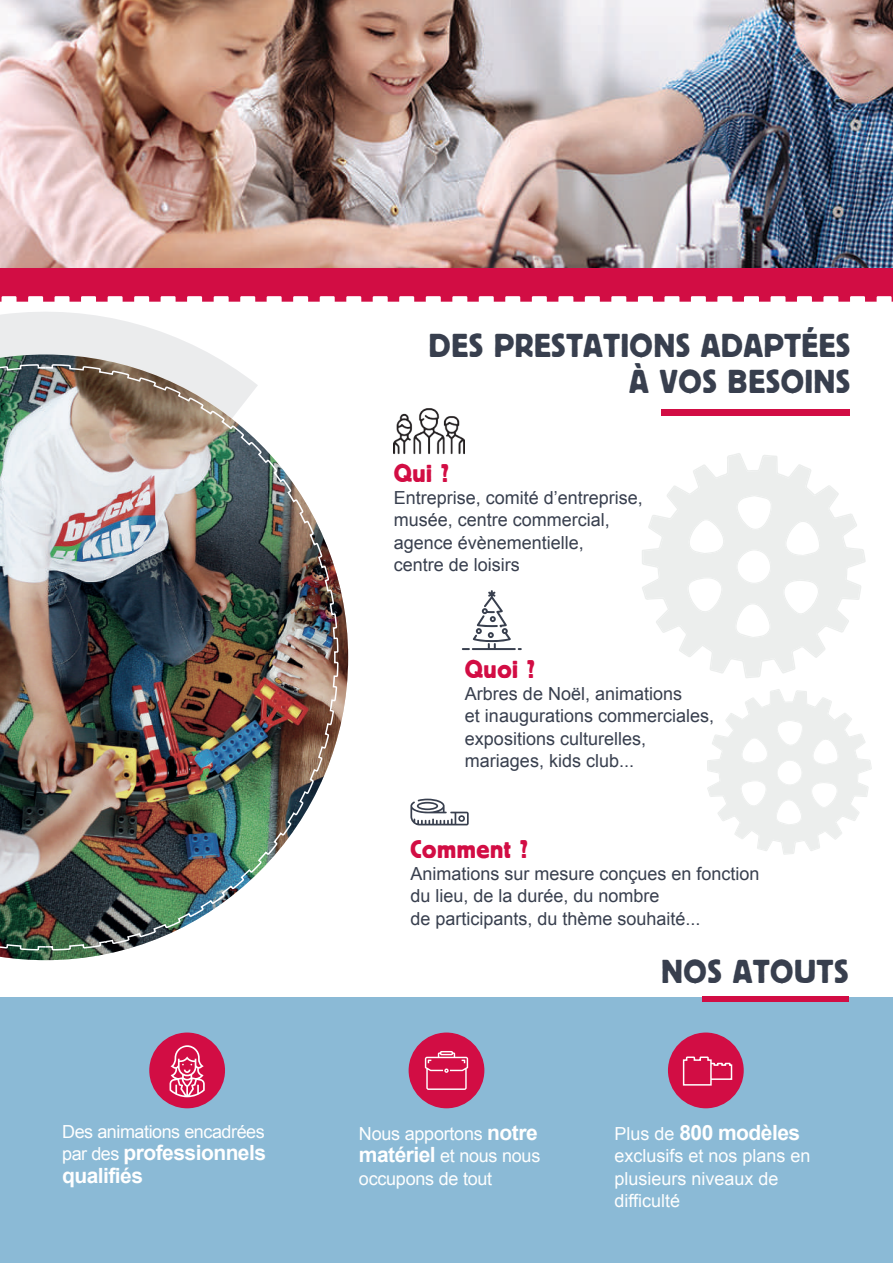
<style>
.page{position:relative;width:893px;height:1263px;background:#fff}
.page>*{position:absolute;margin:0;border:0;box-sizing:border-box;transform-origin:0 0}
.t1{font:33px/36px "Block BE";letter-spacing:.02em;color:#383f4e;text-align:right}
.t2{font:25.5px "Block BE";letter-spacing:.02em;color:#d20d44}
.t3{font:700 21px/22.4px "Arial";letter-spacing:-.025em;color:#fff}
.t4{font:18px/22.4px "Arial";color:#383f4e}
.t5{font:18px/22.4px "Arial";letter-spacing:-.015em;color:#fff}
.s1{font-weight:400;font-size:18px}
.s2{font-weight:700;font-size:21px}
</style>
<div class="page">
<img style="left:0;top:0;width:893px;height:268px">
<div style="left:0;top:268px;width:893px;height:34px;background:#d20d44"></div>
<svg style="left:0;top:296px;width:893px;height:158px"></svg>
<svg style="left:0;top:312px;width:258px;height:19px"></svg>
<div style="left:0;top:997px;width:893px;height:266px;background:#8bbad6"></div>
<div style="left:409px;top:1032px;width:75px;height:76px;background:#d20d44;border-radius:50%"></div>
<svg style="left:425px;top:1051px;width:43px;height:39px"></svg>
<div style="left:149px;top:1032px;width:76px;height:76px;background:#d20d44;border-radius:50%"></div>
<svg style="left:170px;top:1045px;width:35px;height:52px"></svg>
<div style="left:668px;top:1032px;width:76px;height:76px;background:#d20d44;border-radius:50%"></div>
<svg style="left:682px;top:1056px;width:51px;height:30px"></svg>
<svg style="left:47px;top:331px;width:292px;height:630px"></svg>
<svg style="left:0;top:331px;width:47px;height:630px"></svg>
<img style="left:0;top:354px;width:348px;height:606px">
<svg style="left:462px;top:590px;width:60px;height:60px"></svg>
<svg style="left:410px;top:799px;width:59px;height:26px"></svg>
<div style="left:702px;top:996px;width:147px;height:5px;background:#d20d44"></div>
<div style="left:661px;top:409px;width:189px;height:7px;background:#d20d44"></div>
<img style="left:394px;top:396px;width:71px;height:59px">
<svg style="left:641px;top:453px;width:225px;height:225px"></svg>
<svg style="left:643px;top:454px;width:221px;height:223px;fill:#eceeed"></svg>
<svg style="left:735px;top:495px;width:37px;height:36px"></svg>
<svg style="left:688px;top:519px;width:38px;height:35px"></svg>
<svg style="left:687px;top:576px;width:35px;height:37px"></svg>
<svg style="left:735px;top:602px;width:37px;height:36px"></svg>
<svg style="left:782px;top:579px;width:38px;height:36px"></svg>
<svg style="left:785px;top:520px;width:35px;height:36px"></svg>
<svg style="left:736px;top:548px;width:36px;height:36px"></svg>
<svg style="left:707px;top:689px;width:165px;height:166px"></svg>
<p class="t5" style="left:62px;top:1120px;width:204px">Des animations encadrées</p>
<p class="t3" style="left:62px;top:1142px;width:205px"><span class="s1">par des</span> professionnels qualifiés</p>
<h1 class="t1" style="left:429px;top:327px;width:423px">DES PRESTATIONS ADAPTÉES<br>À VOS BESOINS</h1>
<h2 class="t2" style="left:394px;top:458px;width:57px">Qui ?</h2>
<p class="t4" style="left:394px;top:487px;width:251px">Entreprise, comité d’entreprise, musée, centre commercial, agence évènementielle,<br>centre de loisirs</p>
<h2 class="t2" style="left:465px;top:655px;width:72px">Quoi ?</h2>
<p class="t4" style="left:465px;top:683px;width:251px">Arbres de Noël, animations<br>et inaugurations commerciales, expositions culturelles, mariages, kids club...</p>
<h2 class="t2" style="left:410px;top:834px;width:119px">Comment ?</h2>
<p class="t4" style="left:410px;top:863px;width:351px">Animations sur mesure conçues en fonction du lieu, de la durée, du nombre<br>de participants, du thème souhaité...</p>
<h1 class="t1" style="left:662px;top:953px;width:189px">NOS ATOUTS</h1>
<p class="t5" style="left:359px;top:1123px;width:183px">Nous apportons <span class="s2">notre matériel</span> et nous nous occupons de tout</p>
<p class="t3" style="left:614px;top:1121px;width:187px"><span class="s1">Plus de</span> 800 modèles</p>
<p class="t5" style="left:614px;top:1145px;width:198px">exclusifs et nos plans en plusieurs niveaux de difficulté</p>
</div>
